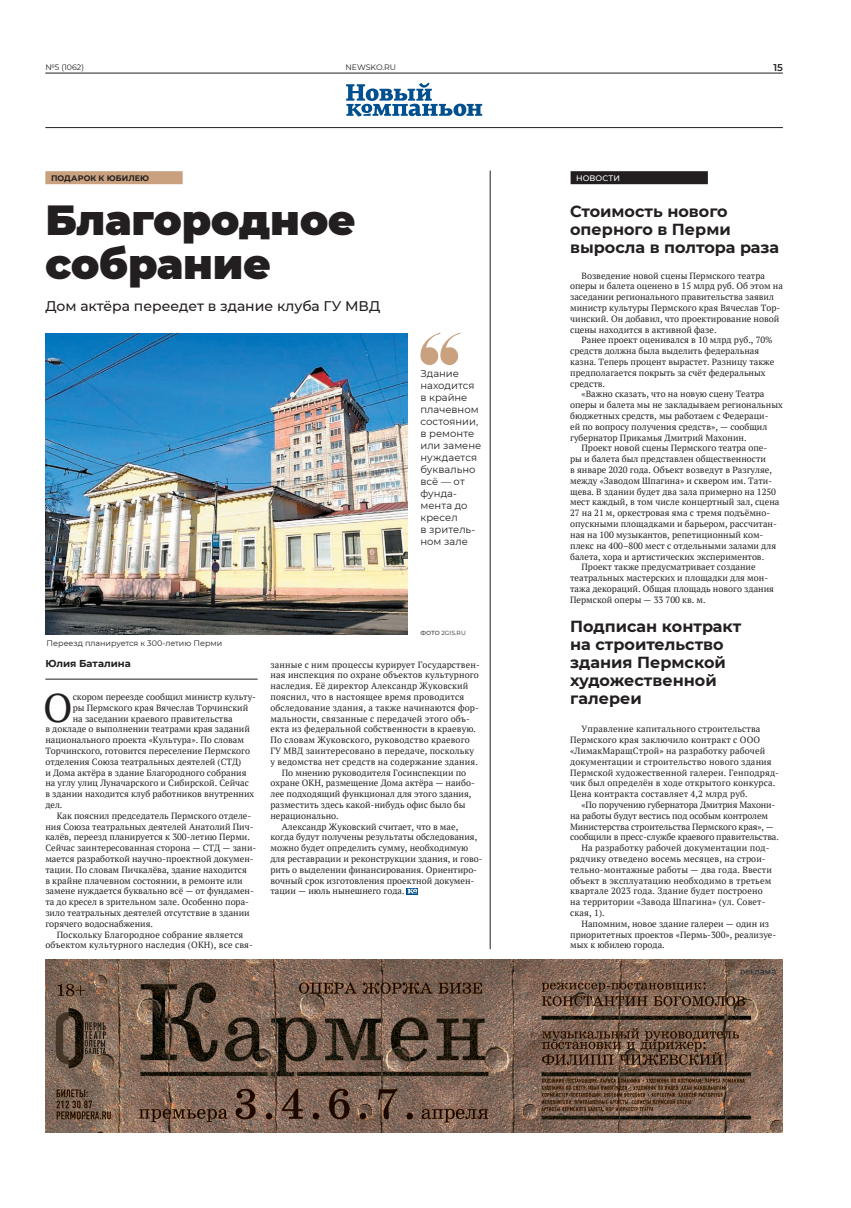
<style>
.page{position:relative;width:851px;height:1208px;background:#fff}
.page>*{position:absolute;margin:0;border:0;box-sizing:border-box;transform-origin:0 0}
.Заголовок_42{font:900 42px/43.2px "Montserrat";color:#231f20}
.Первый_абзац{font:39.9px "PT Serif";color:#231f20}
.заг_новости_комп{font:700 16px/18px "Montserrat";color:#231f20}
.Лид{font:500 14px "Montserrat";color:#231f20}
.Цитата_2{font:10px/12px "Montserrat";color:#231f20}
.Автор{font:700 10px "Montserrat";color:#231f20}
.t1{font:600 9.9px "Montserrat";color:#231f20}
.Основной_текст{font:9px/10.8px "PT Serif";color:#231f20}
.Первый_абзац-2{font:9px "PT Serif";color:#231f20}
.Подпись_к_фото{font:8px "Montserrat";color:#231f20}
.Рубрика{font:700 8px "Montserrat";letter-spacing:.005em;color:#231f20}
.Рубрика_Факты{font:500 8px "Montserrat";letter-spacing:.005em;color:#fff}
.t2{font:7.9px "Montserrat";color:#231f20}
.Фотограф{font:500 6px "Montserrat";color:#57585a}
.s1{font-weight:600}
</style>
<div class="page">
<hr style="left:45px;top:127px;width:737px;height:1px;background:#231f20">
<hr style="left:45px;top:73px;width:737px;height:1px;background:#231f20">
<svg style="left:346px;top:83px;width:136px;height:34px"></svg>
<div style="left:570px;top:171px;width:137px;height:13px;background:#231f20"></div>
<img style="left:45px;top:959px;width:737px;height:173px">
<div style="left:45px;top:171px;width:138px;height:13px;background:#c9a17e"></div>
<img style="left:45px;top:333px;width:362px;height:301px">
<hr style="left:45px;top:679px;width:212px;height:1px;background:#231f20">
<svg style="left:406px;top:888px;width:12px;height:6px"></svg>
<svg style="left:407px;top:888px;width:10px;height:5px"></svg>
<svg style="left:420px;top:333px;width:40px;height:32px"></svg>
<hr style="left:490px;top:171px;width:1px;height:778px;background:#231f20">
<p class="t2" style="left:45px;top:62px;width:40px">№5 (1062)</p>
<p class="t2" style="left:345px;top:62px;width:52px">NEWSKO.RU</p>
<p class="t1" style="left:773px;top:60px;width:11px">15</p>
<p class="Рубрика" style="left:51px;top:173px;width:100px">ПОДАРОК К ЮБИЛЕЮ</p>
<p class="Заголовок_42" style="left:45px;top:196px;width:312px">Благородное собрание</p>
<p class="Лид" style="left:45px;top:296px;width:336px">Дом актёра переедет в здание клуба ГУ МВД</p>
<p class="Подпись_к_фото" style="left:47px;top:637px;width:177px">Переезд планируется к 300-летию Перми</p>
<p class="Цитата_2" style="left:420px;top:367px;width:62px">Здание находится в крайне плачевном состоянии, в ремонте или замене нуждается буквально всё — от фунда&shy;мента до кресел<br>в зритель&shy;ном зале</p>
<p class="Фотограф" style="left:420px;top:629px;width:47px"><span class="s1">ФОТО</span> 2GIS.RU</p>
<p class="Автор" style="left:45px;top:656px;width:87px">Юлия Баталина</p>
<p class="Первый_абзац" style="left:43px;top:681px;width:31px">О</p>
<p class="Первый_абзац-2" style="left:73px;top:691px;width:185px">скором переезде сообщил министр культу-</p>
<p class="Первый_абзац-2" style="left:73px;top:701px;width:177px">ры Пермского края Вячеслав Торчинский</p>
<p class="Первый_абзац-2" style="left:73px;top:712px;width:161px">на заседании краевого правительства</p>
<p class="Первый_абзац-2" style="left:45px;top:723px;width:206px">в докладе о выполнении театрами края заданий</p>
<p class="Первый_абзац-2" style="left:45px;top:734px;width:200px">национального проекта «Культура». По словам</p>
<p class="Первый_абзац-2" style="left:45px;top:745px;width:206px">Торчинского, готовится переселение Пермского</p>
<p class="Первый_абзац-2" style="left:45px;top:755px;width:197px">отделения Союза театральных деятелей (СТД)</p>
<p class="Первый_абзац-2" style="left:45px;top:766px;width:202px">и Дома актёра в здание Благородного собрания</p>
<p class="Первый_абзац-2" style="left:45px;top:777px;width:205px">на углу улиц Луначарского и Сибирской. Сейчас</p>
<p class="Первый_абзац-2" style="left:45px;top:788px;width:210px">в здании находится клуб работников внутренних</p>
<p class="Первый_абзац-2" style="left:45px;top:799px;width:19px">дел.</p>
<p class="Основной_текст" style="left:45px;top:810px;width:212px;text-indent:11px">Как пояснил председатель Пермского отделе&shy;ния Союза театральных деятелей Анатолий Пич&shy;калёв, переезд планируется к 300-летию Перми.<br>Сейчас заинтересованная сторона — СТД — зани&shy;мается разработкой научно-проектной докумен&shy;тации. По словам Пичкалёва, здание находится<br>в крайне плачевном состоянии, в ремонте или замене нуждается буквально всё — от фундамен&shy;та до кресел в зрительном зале. Особенно пора&shy;зило театральных деятелей отсутствие в здании горячего водоснабжения.</p>
<p class="Основной_текст" style="left:45px;top:929px;width:209px;text-align:center">Поскольку Благородное собрание является объектом культурного наследия (ОКН), все свя-</p>
<p class="Основной_текст" style="left:270px;top:659px;width:211px">занные с ним процессы курирует Государствен&shy;ная инспекция по охране объектов культурного наследия. Её директор Александр Жуковский пояснил, что в настоящее время проводится обследование здания, а также начинаются фор&shy;мальности, связанные с передачей этого объ&shy;екта из федеральной собственности в краевую.<br>По словам Жуковского, руководство краевого ГУ МВД заинтересовано в передаче, поскольку у ведомства нет средств на содержание здания.</p>
<p class="Основной_текст" style="left:270px;top:767px;width:206px;text-indent:11px">По мнению руководителя Госинспекции по охране ОКН, размещение Дома актёра — наибо&shy;лее подходящий функционал для этого здания, разместить здесь какой-нибудь офис было бы нерационально.</p>
<p class="Основной_текст" style="left:270px;top:821px;width:214px;text-indent:11px">Александр Жуковский считает, что в мае, когда будут получены результаты обследования, можно будет определить сумму, необходимую для реставрации и реконструкции здания, и гово&shy;рить о выделении финансирования. Ориентиро&shy;вочный срок изготовления проектной докумен&shy;тации — июль нынешнего года.</p>
<p class="Рубрика_Факты" style="left:576px;top:173px;width:45px">НОВОСТИ</p>
<p class="заг_новости_комп" style="left:570px;top:202px;width:210px">Стоимость нового оперного в Перми выросла в полтора раза</p>
<p class="Основной_текст" style="left:570px;top:270px;width:214px;text-indent:11px">Возведение новой сцены Пермского театра оперы и балета оценено в 15 млрд руб. Об этом на заседании регионального правительства заявил министр культуры Пермского края Вячеслав Тор&shy;чинский. Он добавил, что проектирование новой сцены находится в активной фазе.</p>
<p class="Основной_текст" style="left:570px;top:335px;width:205px;text-indent:11px">Ранее проект оценивался в 10 млрд руб., 70% средств должна была выделить федеральная казна. Теперь процент вырастет. Разницу также предполагается покрыть за счёт федеральных средств.</p>
<p class="Основной_текст" style="left:570px;top:389px;width:214px;text-indent:11px">«Важно сказать, что на новую сцену Театра оперы и балета мы не закладываем региональных бюджетных средств, мы работаем с Федераци-<br>ей по вопросу получения средств», — сообщил губернатор Прикамья Дмитрий Махонин.</p>
<p class="Основной_текст" style="left:570px;top:443px;width:211px;text-indent:11px">Проект новой сцены Пермского театра опе&shy;ры и балета был представлен общественности<br>в январе 2020 года. Объект возведут в Разгуляе, между «Заводом Шпагина» и сквером им. Тати&shy;щева. В здании будет два зала примерно на 1250 мест каждый, в том числе концертный зал, сцена 27 на 21 м, оркестровая яма с тремя подъёмно&shy;опускными площадками и барьером, рассчитан&shy;ная на 100 музыкантов, репетиционный ком&shy;плекс на 400–800 мест с отдельными залами для балета, хора и артистических экспериментов.</p>
<p class="Основной_текст" style="left:570px;top:561px;width:205px;text-indent:11px">Проект также предусматривает создание театральных мастерских и площадки для мон&shy;тажа декораций. Общая площадь нового здания Пермской оперы — 33 700 кв. м.</p>
<p class="заг_новости_комп" style="left:570px;top:616px;width:173px">Подписан контракт на строительство здания Пермской художественной галереи</p>
<p class="Основной_текст" style="left:570px;top:723px;width:210px;text-indent:11px">Управление капитального строительства Пермского края заключило контракт с ООО «ЛимакМаращСтрой» на разработку рабочей документации и строительство нового здания Пермской художественной галереи. Генподряд&shy;чик был определён в ходе открытого конкурса.<br>Цена контракта составляет 4,2 млрд руб.</p>
<p class="Основной_текст" style="left:570px;top:799px;width:210px;text-indent:11px">«По поручению губернатора Дмитрия Махони&shy;на работы будут вестись под особым контролем Министерства строительства Пермского края», — сообщили в пресс-службе краевого правительства.</p>
<p class="Основной_текст" style="left:570px;top:842px;width:203px;text-indent:11px">На разработку рабочей документации под&shy;рядчику отведено восемь месяцев, на строи&shy;тельно-монтажные работы — два года. Ввести объект в эксплуатацию необходимо в третьем квартале 2023 года. Здание будет построено на территории «Завода Шпагина» (ул. Совет&shy;ская, 1).</p>
<p class="Основной_текст" style="left:570px;top:918px;width:207px;text-indent:11px">Напомним, новое здание галереи — один из приоритетных проектов «Пермь-300», реализуе&shy;мых к юбилею города.</p>
</div>
